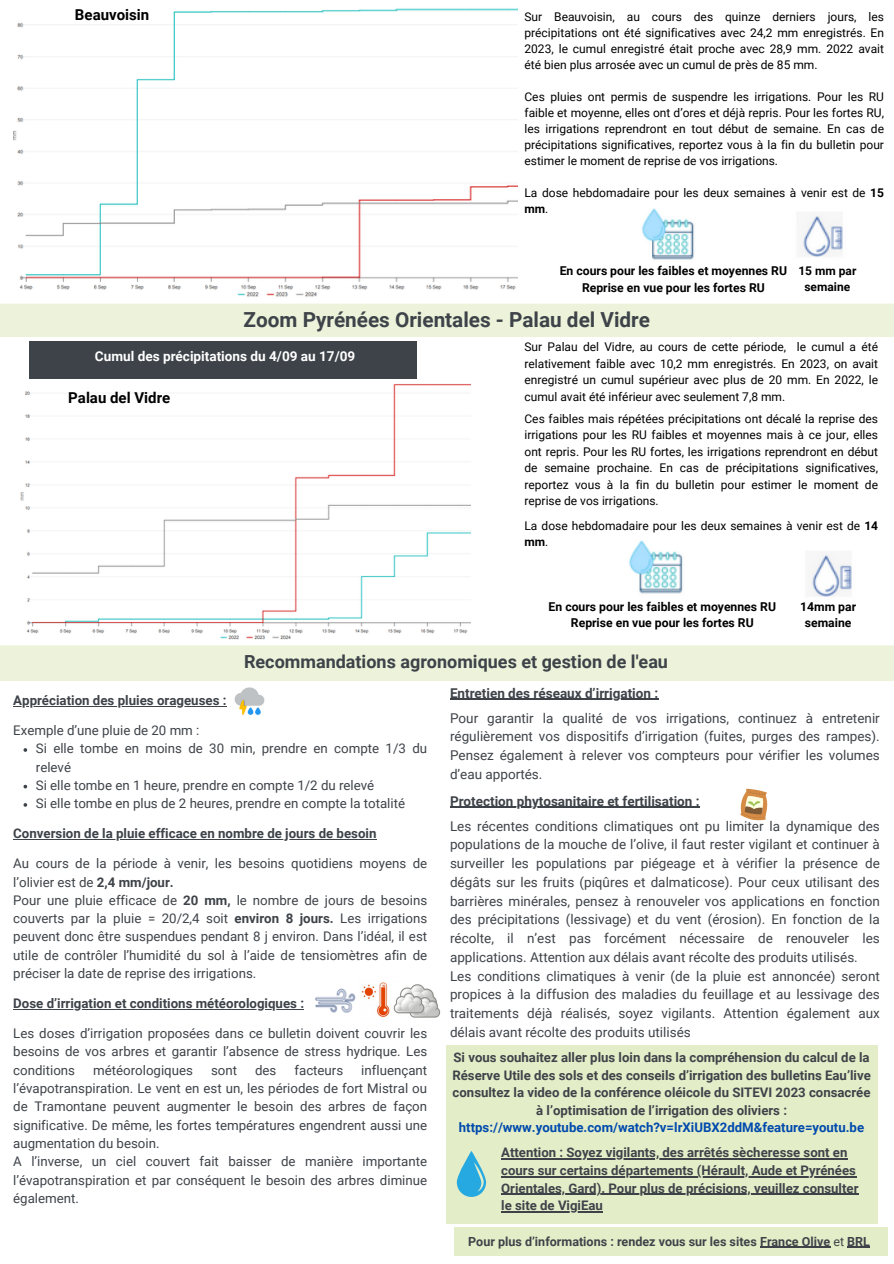
<style>
.page{position:relative;width:894px;height:1264px;background:#fff}
.page>*{position:absolute;margin:0;border:0;box-sizing:border-box;transform-origin:0 0}
.t1{font:700 20.7px "Roboto";color:#3e4349}
.t2{font:700 18px "Roboto";color:#3e4349}
.t3{font:700 15px "Roboto";color:#000}
.t4{font:13.5px/18.8px "Roboto";color:#3e4349;text-align:justify}
.t5{font:700 13.5px "Roboto";color:#3e4349}
.t6{font:700 13.5px "Roboto";color:#fff}
.t7{font:13.35px/18.3px "Roboto";color:#3e4349}
.t8{font:700 13.35px "Roboto";color:#3e4349}
.t9{font:700 13.2px/17.5px "Roboto";color:#3e4349;text-align:center}
.t10{font:700 12.6px "Roboto";color:#3e4349}
.t11{font:700 12.15px/16.5px "Roboto";color:#000;text-align:center}
.t12{font:12px/16.5px "Roboto";color:#000;text-align:justify}
.t13{font:700 12px/16.2px "Roboto";color:#000;text-align:center}
.s1{font-weight:700}
.s2{color:#004aad}
.s3{font-weight:400}
</style>
<div class="page">
<div style="left:0;top:309px;width:893px;height:28px;background:#ecf3da"></div>
<svg style="left:0;top:303px;width:893px;height:6px"></svg>
<div style="left:29px;top:341px;width:387px;height:38px;background:#3e4349"></div>
<hr style="left:13px;top:705px;width:213px;height:1px;background:#3e4349">
<hr style="left:13px;top:839px;width:363px;height:1px;background:#3e4349">
<hr style="left:13px;top:1008px;width:291px;height:1px;background:#3e4349">
<hr style="left:450px;top:698px;width:208px;height:1px;background:#3e4349">
<hr style="left:450px;top:806px;width:249px;height:1px;background:#3e4349">
<div style="left:0;top:651px;width:893px;height:29px;background:#ecf3da"></div>
<svg style="left:0;top:645px;width:893px;height:6px"></svg>
<img style="left:642px;top:208px;width:52px;height:52px">
<img style="left:802px;top:214px;width:41px;height:43px">
<img style="left:629px;top:540px;width:54px;height:54px">
<img style="left:811px;top:553px;width:41px;height:44px">
<img style="left:234px;top:687px;width:31px;height:28px">
<svg style="left:740px;top:788px;width:27px;height:32px"></svg>
<div style="left:454px;top:1227px;width:434px;height:28px;background:#e3edc8"></div>
<hr style="left:760px;top:1246px;width:70px;height:1px;background:#3e4349">
<svg style="left:847px;top:1246px;width:22px;height:1px"></svg>
<img style="left:315px;top:988px;width:41px;height:25px">
<img style="left:361px;top:982px;width:29px;height:35px">
<img style="left:393px;top:984px;width:48px;height:34px">
<div style="left:446px;top:1044px;width:431px;height:179px;background:#e3edc8"></div>
<svg style="left:456px;top:1151px;width:30px;height:45px"></svg>
<hr style="left:501px;top:1158px;width:346px;height:1px;background:#3e4349">
<hr style="left:501px;top:1176px;width:355px;height:1px;background:#3e4349">
<hr style="left:501px;top:1193px;width:357px;height:1px;background:#3e4349">
<hr style="left:501px;top:1211px;width:102px;height:1px;background:#3e4349">
<img style="left:13px;top:8px;width:504px;height:289px">
<img style="left:20px;top:384px;width:450px;height:256px">
<p class="t3" style="left:75px;top:6px;width:76px">Beauvoisin</p>
<h4 class="t12" style="left:524px;top:9px;width:361px;line-height:16px">Sur Beauvoisin, au cours des quinze derniers jours, les précipitations ont été significatives avec 24,2 mm enregistrés. En 2023, le cumul enregistré était proche avec 28,9 mm. 2022 avait été bien plus arrosée avec un cumul de près de 85 mm.</h4>
<h5 class="t12" style="left:524px;top:89px;width:361px;line-height:16px">Ces pluies ont permis de suspendre les irrigations. Pour les RU faible et moyenne, elles ont d’ores et déjà repris. Pour les fortes RU, les irrigations reprendront en tout début de semaine. En cas de précipitations significatives, reportez vous à la fin du bulletin pour estimer le moment de reprise de vos irrigations.</h5>
<h4 class="t12" style="left:524px;top:185px;width:361px;line-height:16px">La dose hebdomadaire pour les deux semaines à venir est de <span class="s1">15 mm</span>.</h4>
<p class="t11" style="left:559px;top:263px;width:229px">En cours pour les faibles et moyennes RU<br>Reprise en vue pour les fortes RU</p>
<h5 class="t13" style="left:798px;top:263px;width:59px">15 mm par semaine</h5>
<p class="t1" style="left:243px;top:308px;width:408px">Zoom Pyrénées Orientales - Palau del Vidre</p>
<h3 class="t6" style="left:95px;top:349px;width:262px">Cumul des précipitations du 4/09 au 17/09</h3>
<p class="t12" style="left:524px;top:339px;width:355px">Sur Palau del Vidre, au cours de cette période, le cumul a été relativement faible avec 10,2 mm enregistrés. En 2023, on avait enregistré un cumul supérieur avec plus de 20 mm. En 2022, le cumul avait été inférieur avec seulement 7,8 mm.</p>
<h4 class="t12" style="left:524px;top:410px;width:355px">Ces faibles mais répétées précipitations ont décalé la reprise des irrigations pour les RU faibles et moyennes mais à ce jour, elles ont repris. Pour les RU fortes, les irrigations reprendront en début de semaine prochaine. En cas de précipitations significatives, reportez vous à la fin du bulletin pour estimer le moment de reprise de vos irrigations.</h4>
<p class="t12" style="left:524px;top:517px;width:355px">La dose hebdomadaire pour les deux semaines à venir est de <span class="s1">14 mm</span>.</p>
<p class="t3" style="left:68px;top:389px;width:103px">Palau del Vidre</p>
<h4 class="t11" style="left:548px;top:598px;width:229px">En cours pour les faibles et moyennes RU<br>Reprise en vue pour les fortes RU</h4>
<h5 class="t11" style="left:799px;top:598px;width:57px">14mm par semaine</h5>
<p class="t2" style="left:244px;top:651px;width:425px">Recommandations agronomiques et gestion de l'eau</p>
<p class="t8" style="left:13px;top:692px;width:215px">Appréciation des pluies orageuses :</p>
<p class="t7" style="left:13px;top:721px;width:188px">Exemple d’une pluie de 20 mm :</p>
<p class="t7" style="left:36px;top:739px;width:393px">Si elle tombe en moins de 30 min, prendre en compte 1/3 du relevé</p>
<p class="t7" style="left:36px;top:776px;width:340px">Si elle tombe en 1 heure, prendre en compte 1/2 du relevé</p>
<p class="t7" style="left:36px;top:794px;width:370px">Si elle tombe en plus de 2 heures, prendre en compte la totalité</p>
<h4 class="t8" style="left:13px;top:825px;width:365px">Conversion de la pluie efficace en nombre de jours de besoin</h4>
<h6 class="t7" style="left:13px;top:854px;width:415px">Au cours de la période à venir, les besoins quotidiens moyens de l’olivier est de <span class="s1">2,4 mm/jour.<br></span>Pour une pluie efficace de <span class="s1">20 mm,</span> le nombre de jours de besoins couverts par la pluie = 20/2,4 soit <span class="s1">environ 8 jours.</span> Les irrigations peuvent donc être suspendues pendant 8 j environ. Dans l’idéal, il est utile de contrôler l’humidité du sol à l’aide de tensiomètres afin de préciser la date de reprise des irrigations.</h6>
<h1 class="t8" style="left:13px;top:995px;width:292px">Dose d’irrigation et conditions météorologiques :</h1>
<h3 class="t7" style="left:13px;top:1024px;width:415px;text-align:justify">Les doses d’irrigation proposées dans ce bulletin doivent couvrir les besoins de vos arbres et garantir l’absence de stress hydrique. Les conditions</h3>
<h3 class="t7" style="left:13px;top:1061px;width:415px;text-indent:348px">influençant l’évapotranspiration. Le vent en est un, les périodes de fort Mistral ou de Tramontane peuvent augmenter le besoin des arbres de façon significative. De même, les fortes températures engendrent aussi une augmentation du besoin.<br>A l’inverse, un ciel couvert fait baisser de manière importante l’évapotranspiration et par conséquent le besoin des arbres diminue également.</h3>
<h3 class="t7" style="left:93px;top:1061px;width:101px">météorologiques</h3>
<h3 class="t7" style="left:211px;top:1061px;width:28px">sont</h3>
<h3 class="t7" style="left:255px;top:1061px;width:23px">des</h3>
<h3 class="t7" style="left:294px;top:1061px;width:50px">facteurs</h3>
<p class="t5" style="left:450px;top:685px;width:210px">Entretien des réseaux d’irrigation :</p>
<h3 class="t4" style="left:450px;top:708px;width:431px">Pour garantir la qualité de vos irrigations, continuez à entretenir régulièrement vos dispositifs d’irrigation (fuites, purges des rampes).<br>Pensez également à relever vos compteurs pour vérifier les volumes d’eau apportés.</h3>
<p class="t5" style="left:450px;top:793px;width:251px">Protection phytosanitaire et fertilisation :</p>
<p class="t4" style="left:450px;top:816px;width:431px;text-align:left">Les récentes conditions climatiques ont pu limiter la dynamique des populations de la mouche de l’olive, il faut rester vigilant et continuer à surveiller les populations par piégeage et à vérifier la présence de dégâts sur les fruits (piqûres et dalmaticose). Pour ceux utilisant des barrières minérales, pensez à renouveler vos applications en fonction des précipitations (lessivage) et du vent (érosion). En fonction de la récolte, il n’est pas forcément nécessaire de renouveler les applications. Attention aux délais avant récolte des produits utilisés.<br>Les conditions climatiques à venir (de la pluie est annoncée) seront propices à la diffusion des maladies du feuillage et au lessivage des traitements déjà réalisés, soyez vigilants. Attention également aux délais avant récolte des produits utilisés</p>
<p class="t9" style="left:452px;top:1048px;width:420px">Si vous souhaitez aller plus loin dans la compréhension du calcul de la Réserve Utile des sols et des conseils d’irrigation des bulletins Eau’live consultez la video de la conférence oléicole du SITEVI 2023 consacrée à l’optimisation de l’irrigation des oliviers : <span class="s2">https://www.youtube.com/watch?v=lrXiUBX2ddM&amp;feature=youtu.be</span></p>
<p class="t9" style="left:501px;top:1144px;width:348px">Attention : Soyez vigilants, des arrêtés sècheresse sont en</p>
<h4 class="t9" style="left:501px;top:1161px;width:356px">cours sur certains départements (Hérault, Aude et Pyrénées</h4>
<h5 class="t9" style="left:501px;top:1179px;width:359px">Orientales, Gard). Pour plus de précisions, veuillez consulter</h5>
<h4 class="t9" style="left:501px;top:1196px;width:103px">le site de VigiEau</h4>
<p class="t10" style="left:468px;top:1234px;width:403px">Pour plus d’informations : rendez vous sur les sites France Olive <span class="s3">et</span> BRL</p>
</div>
